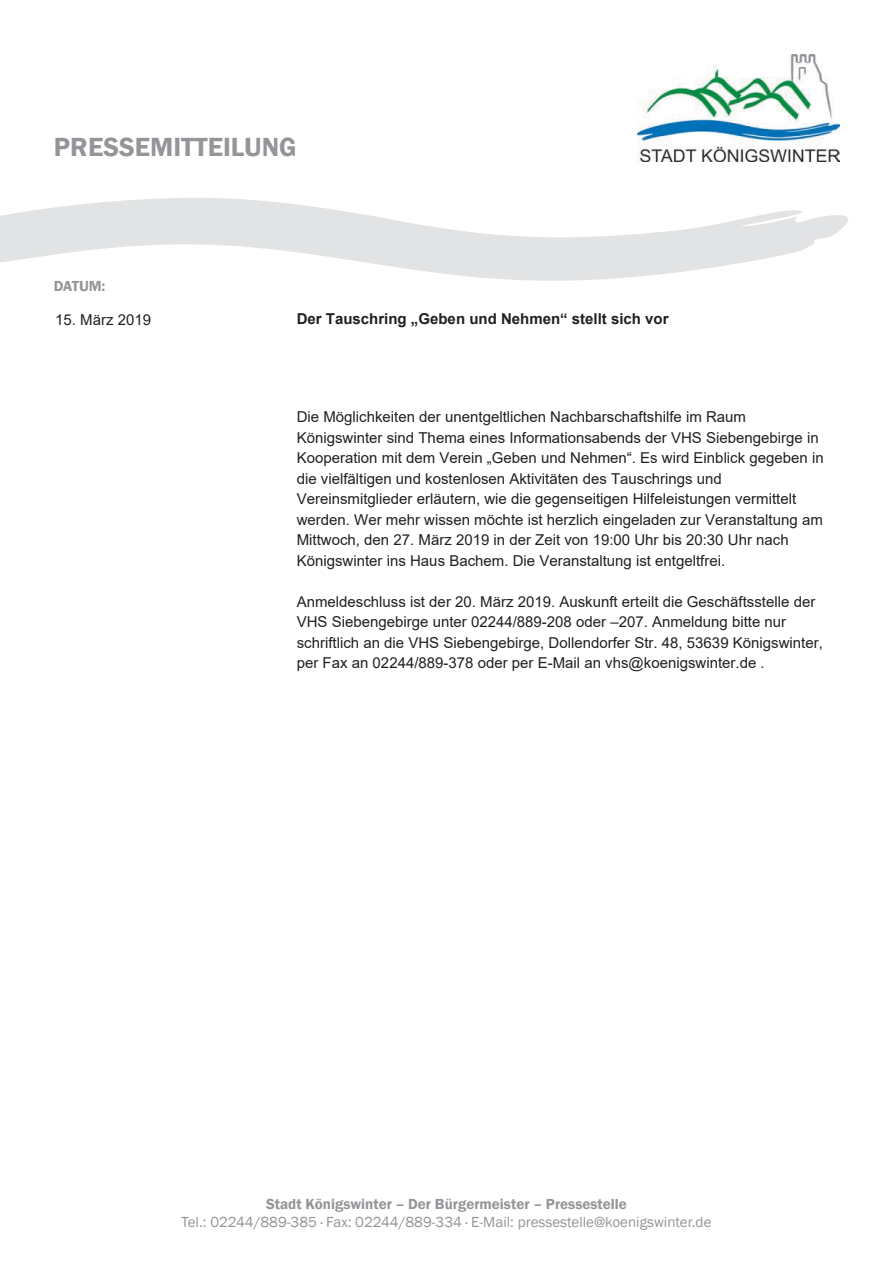
<style>
.page{position:relative;width:893px;height:1263px;background:#fff}
.page>*{position:absolute;margin:0;border:0;box-sizing:border-box;transform-origin:0 0}
.t1{font:600 27px "Franklin Gothic";color:#939598}
.t2{font:15px/20.4px "Arial";color:#231f20}
.t3{font:15px "Franklin Gothic";color:#939598}
.t4{font:600 15px "Franklin Gothic";color:#939598}
.t5{font:700 15px "Arial";color:#231f20}
</style>
<div class="page">
<img style="left:638px;top:54px;width:201px;height:108px">
<svg style="left:0;top:198px;width:849px;height:83px;fill:#e2e3e4"></svg>
<h1 class="t1" style="left:54px;top:131px;width:244px">PRESSEMITTEILUNG</h1>
<p class="t4" style="left:54px;top:278px;width:53px">DATUM:</p>
<p class="t2" style="left:55px;top:309px;width:97px">15. März 2019</p>
<p class="t5" style="left:297px;top:311px;width:373px">Der Tauschring „Geben und Nehmen“ stellt sich vor</p>
<p class="t2" style="left:297px;top:407px;width:528px">Die Möglichkeiten der unentgeltlichen Nachbarschaftshilfe im Raum Königswinter sind Thema eines Informationsabends der VHS Siebengebirge in Kooperation mit dem Verein „Geben und Nehmen“. Es wird Einblick gegeben in die vielfältigen und kostenlosen Aktivitäten des Tauschrings und Vereinsmitglieder erläutern, wie die gegenseitigen Hilfeleistungen vermittelt werden. Wer mehr wissen möchte ist herzlich eingeladen zur Veranstaltung am Mittwoch, den 27. März 2019 in der Zeit von 19:00 Uhr bis 20:30 Uhr nach Königswinter ins Haus Bachem. Die Veranstaltung ist entgeltfrei.</p>
<p class="t2" style="left:297px;top:591px;width:528px">Anmeldeschluss ist der 20. März 2019. Auskunft erteilt die Geschäftsstelle der VHS Siebengebirge unter 02244/889-208 oder –207. Anmeldung bitte nur schriftlich an die VHS Siebengebirge, Dollendorfer Str. 48, 53639 Königswinter, per Fax an 02244/889-378 oder per E-Mail an vhs@koenigswinter.de .</p>
<p class="t4" style="left:266px;top:1196px;width:362px">Stadt Königswinter – Der Bürgermeister – Pressestelle</p>
<p class="t3" style="left:181px;top:1214px;width:531px">Tel.: 02244/889-385 · Fax: 02244/889-334 · E-Mail: pressestelle@koenigswinter.de</p>
</div>
